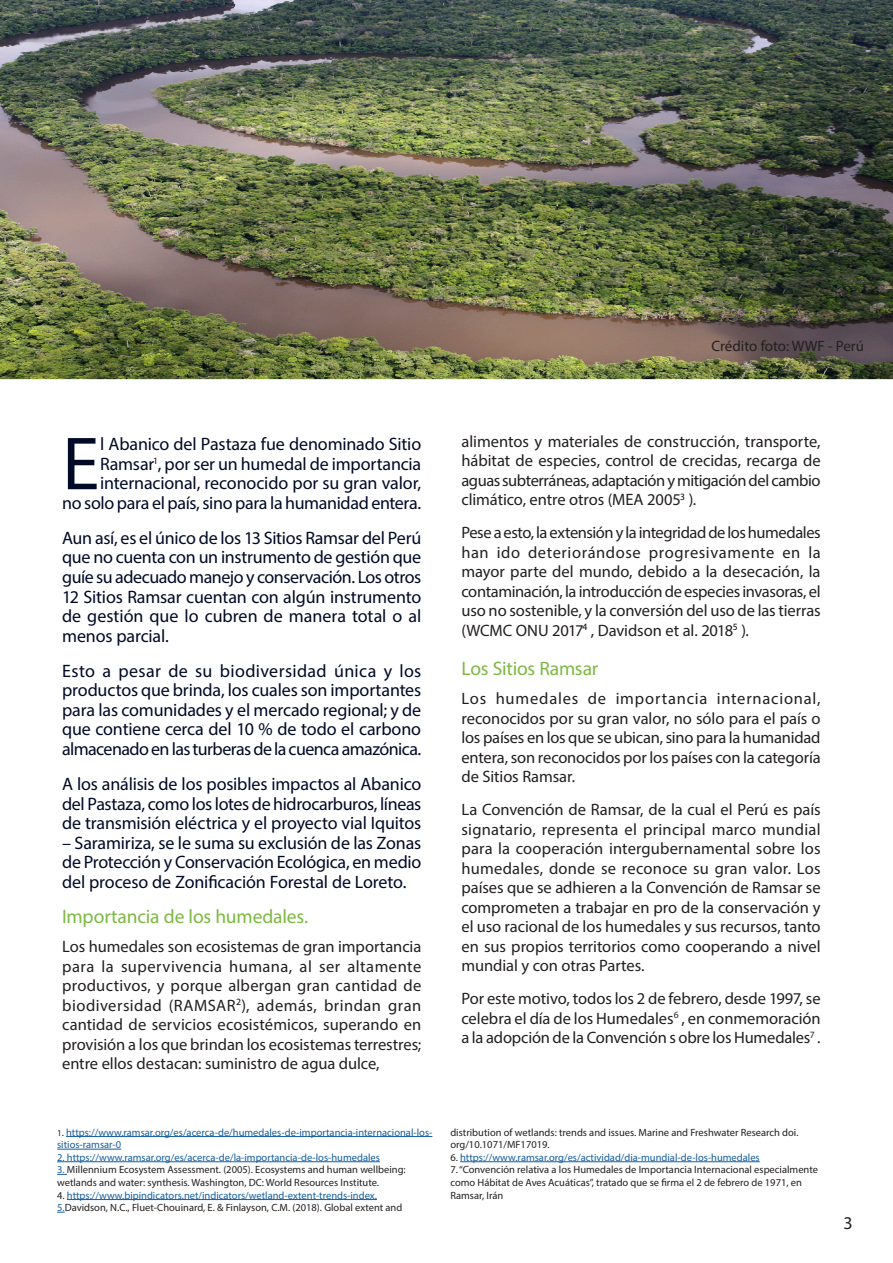
<style>
.page{position:relative;width:893px;height:1263px;background:#fff}
.page>*{position:absolute;margin:0;border:0;box-sizing:border-box;transform-origin:0 0}
.Head1{font:75.9px "Myriad Pro";color:#000926}
.Head1-2{font:19.5px "Myriad Pro";letter-spacing:-.01em;color:#7cb941}
.Head1-3{font:18px/19.5px "Myriad Pro";letter-spacing:-.01em;color:#000926;text-align:justify}
.t1{font:18px "Myriad Pro";color:#231f20}
.MainText{font:16.5px/19.5px "Myriad Pro";letter-spacing:-.01em;color:#231f20;text-align:justify}
.t2{font:15px "Myriad Pro";color:#231f20}
.t3{font:10.5px/12.6px "Myriad Pro";color:#231f20}
.t4{font:10.5px/12.6px "Myriad Pro";color:#175d9e}
.s1{font-size:9px;color:#231f20}
.s2{color:#231f20}
.s3{color:#175d9e}
</style>
<div class="page">
<img style="left:0;top:0;width:893px;height:380px">
<hr style="left:66px;top:1136px;width:366px;height:1px;background:#175d9e">
<hr style="left:57px;top:1149px;width:64px;height:1px;background:#175d9e">
<hr style="left:57px;top:1161px;width:323px;height:1px;background:#175d9e">
<hr style="left:67px;top:1199px;width:310px;height:1px;background:#175d9e">
<hr style="left:460px;top:1161px;width:300px;height:1px;background:#175d9e">
<p class="t2" style="left:711px;top:337px;width:154px">Crédito foto: WWF - Perú</p>
<p class="Head1-3" style="left:62px;top:434px;width:361px;text-align:right">l Abanico del Pastaza fue denominado Sitio Ramsar<sup>1</sup>, por ser un humedal de importancia internacional, reconocido por su gran valor,<br>no solo para el país, sino para la humanidad entera.</p>
<p class="Head1-3" style="left:62px;top:528px;width:361px">Aun así, es el único de los 13 Sitios Ramsar del Perú que no cuenta con un instrumento de gestión que guíe su adecuado manejo y conservación. Los otros 12 Sitios Ramsar cuentan con algún instrumento de gestión que lo cubren de manera total o al menos parcial.</p>
<p class="Head1-3" style="left:62px;top:661px;width:361px">Esto a pesar de su biodiversidad única y los productos que brinda, los cuales son importantes para las comunidades y el mercado regional; y de que contiene cerca del 10 % de todo el carbono almacenado en las turberas de la cuenca amazónica.</p>
<p class="Head1-3" style="left:62px;top:774px;width:361px">A los análisis de los posibles impactos al Abanico del Pastaza, como los lotes de hidrocarburos, líneas de transmisión eléctrica y el proyecto vial Iquitos</p>
<p class="Head1-3" style="left:62px;top:832px;width:361px">– Saramiriza, se le suma su exclusión de las Zonas de Protección y Conservación Ecológica, en medio del proceso de Zonificación Forestal de Loreto.</p>
<p class="Head1-2" style="left:62px;top:904px;width:248px">Importancia de los humedales.</p>
<p class="MainText" style="left:62px;top:936px;width:361px">Los humedales son ecosistemas de gran importancia para la supervivencia humana, al ser altamente productivos, y porque albergan gran cantidad de biodiversidad (RAMSAR<sup>2</sup>), además, brindan gran cantidad de servicios ecosistémicos, superando en provisión a los que brindan los ecosistemas terrestres; entre ellos destacan: suministro de agua dulce,</p>
<p class="Head1" style="left:62px;top:417px;width:39px">E</p>
<p class="MainText" style="left:461px;top:431px;width:361px">alimentos y materiales de construcción, transporte, hábitat de especies, control de crecidas, recarga de aguas subterráneas, adaptación y mitigación del cambio climático, entre otros (MEA 2005<sup>3</sup> ).</p>
<p class="MainText" style="left:461px;top:523px;width:361px">Pese a esto, la extensión y la integridad de los humedales han ido deteriorándose progresivamente en la mayor parte del mundo, debido a la desecación, la contaminación, la introducción de especies invasoras, el uso no sostenible, y la conversión del uso de las tierras (WCMC ONU 2017<sup>4</sup> , Davidson et al. 2018<sup>5</sup> ).</p>
<p class="Head1-2" style="left:461px;top:656px;width:138px">Los Sitios Ramsar</p>
<p class="MainText" style="left:461px;top:689px;width:361px">Los humedales de importancia internacional, reconocidos por su gran valor, no sólo para el país o los países en los que se ubican, sino para la humanidad entera, son reconocidos por los países con la categoría de Sitios Ramsar.</p>
<p class="MainText" style="left:461px;top:800px;width:361px">La Convención de Ramsar, de la cual el Perú es país signatario, representa el principal marco mundial para la cooperación intergubernamental sobre los humedales, donde se reconoce su gran valor. Los países que se adhieren a la Convención de Ramsar se comprometen a trabajar en pro de la conservación y el uso racional de los humedales y sus recursos, tanto en sus propios territorios como cooperando a nivel mundial y con otras Partes.</p>
<p class="MainText" style="left:461px;top:989px;width:361px">Por este motivo, todos los 2 de febrero, desde 1997, se celebra el día de los Humedales<sup>6</sup> , en conmemoración a la adopción de la Convención s obre los Humedales<sup>7</sup> .</p>
<p class="t4" style="left:57px;top:1125px;width:377px"><span class="s1">1</span><span class="s2">.</span> https://www.ramsar.org/es/acerca-de/humedales-de-importancia-internacional-los&shy;sitios-ramsar-0</p>
<p class="t4" style="left:57px;top:1151px;width:324px">2. https://www.ramsar.org/es/acerca-de/la-importancia-de-los-humedales</p>
<p class="t3" style="left:57px;top:1163px;width:350px"><span class="s3">3.</span> Millennium Ecosystem Assessment. (2005). Ecosystems and human wellbeing: wetlands and water: synthesis. Washington, DC: World Resources Institute.</p>
<p class="t4" style="left:57px;top:1188px;width:321px"><span class="s2">4.</span> https://www.bipindicators.net/indicators/wetland-extent-trends-index.</p>
<p class="t3" style="left:57px;top:1201px;width:347px"><span class="s3">5.</span>Davidson, N.C., Fluet-Chouinard, E. &amp; Finlayson, C.M. (2018). Global extent and</p>
<p class="t3" style="left:450px;top:1125px;width:350px">distribution of wetlands: trends and issues. Marine and Freshwater Research doi. org/10.1071/MF17019.</p>
<p class="t4" style="left:450px;top:1151px;width:311px"><span class="s2">6.</span> https://www.ramsar.org/es/actividad/dia-mundial-de-los-humedales</p>
<p class="t3" style="left:450px;top:1163px;width:369px">7. “Convención relativa a los Humedales de Importancia Internacional especialmente como Hábitat de Aves Acuáticas”, tratado que se firma el 2 de febrero de 1971, en<br>Ramsar, Irán</p>
<p class="t1" style="left:844px;top:1211px;width:11px">3</p>
</div>
